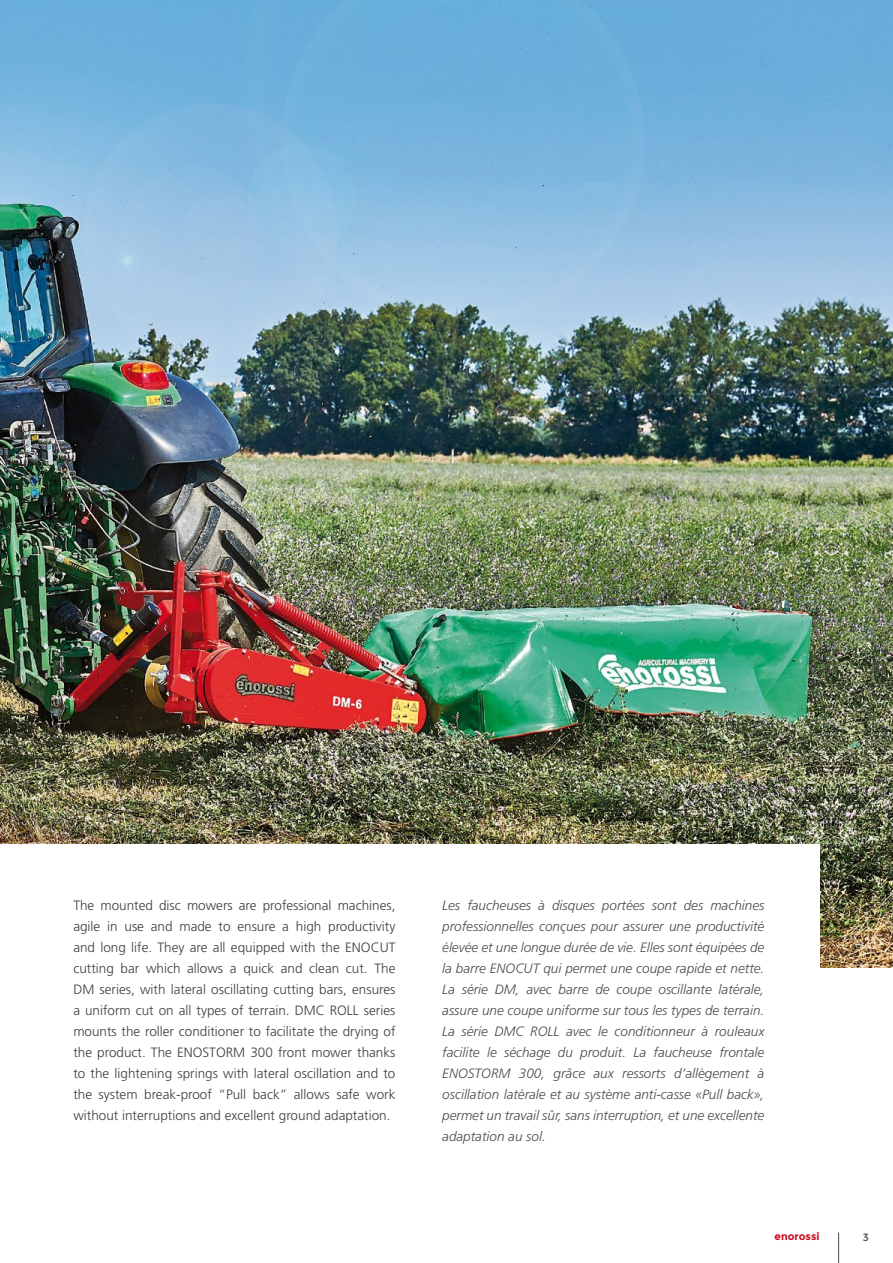
<style>
.page{position:relative;width:893px;height:1263px;background:#fff}
.page>*{position:absolute;margin:0;border:0;box-sizing:border-box;transform-origin:0 0}
.t1{font:italic 300 13.5px/21px "Frutiger LT Std";color:#4b4b4d;text-align:justify}
.t2{font:300 13.5px/21px "Frutiger LT Std";color:#3e3d40;text-align:justify}
.t3{font:700 10.5px "Montserrat";color:#cd071e}
.t4{font:10.5px "Montserrat";color:#4b4b4d}
</style>
<div class="page">
<hr style="left:838px;top:1232px;width:1px;height:31px;background:#4b4b4d">
<img style="left:0;top:0;width:893px;height:967px">
<div style="left:0;top:844px;width:820px;height:268px;background:#fff"></div>
<p class="t2" style="left:73px;top:894px;width:324px">The mounted disc mowers are professional machines, agile in use and made to ensure a high productivity and long life. They are all equipped with the ENOCUT cutting bar which allows a quick and clean cut. The DM series, with lateral oscillating cutting bars, ensures a uniform cut on all types of terrain. DMC ROLL series mounts the roller conditioner to facilitate the drying of the product. The ENOSTORM 300 front mower thanks to the lightening springs with lateral oscillation and to the system break-proof “Pull back” allows safe work without interruptions and excellent ground adaptation.</p>
<p class="t1" style="left:442px;top:894px;width:324px">Les faucheuses à disques portées sont des machines professionnelles conçues pour assurer une productivité élevée et une longue durée de vie. Elles sont équipées de la barre ENOCUT qui permet une coupe rapide et nette.<br>La série DM, avec barre de coupe oscillante latérale, assure une coupe uniforme sur tous les types de terrain.<br>La série DMC ROLL avec le conditionneur à rouleaux facilite le séchage du produit. La faucheuse frontale ENOSTORM 300, grâce aux ressorts d’allègement à oscillation latérale et au système anti-casse «Pull back», permet un travail sûr, sans interruption, et une excellente adaptation au sol.</p>
<p class="t3" style="left:775px;top:1229px;width:46px">enorossi</p>
<p class="t4" style="left:863px;top:1231px;width:8px">3</p>
</div>
